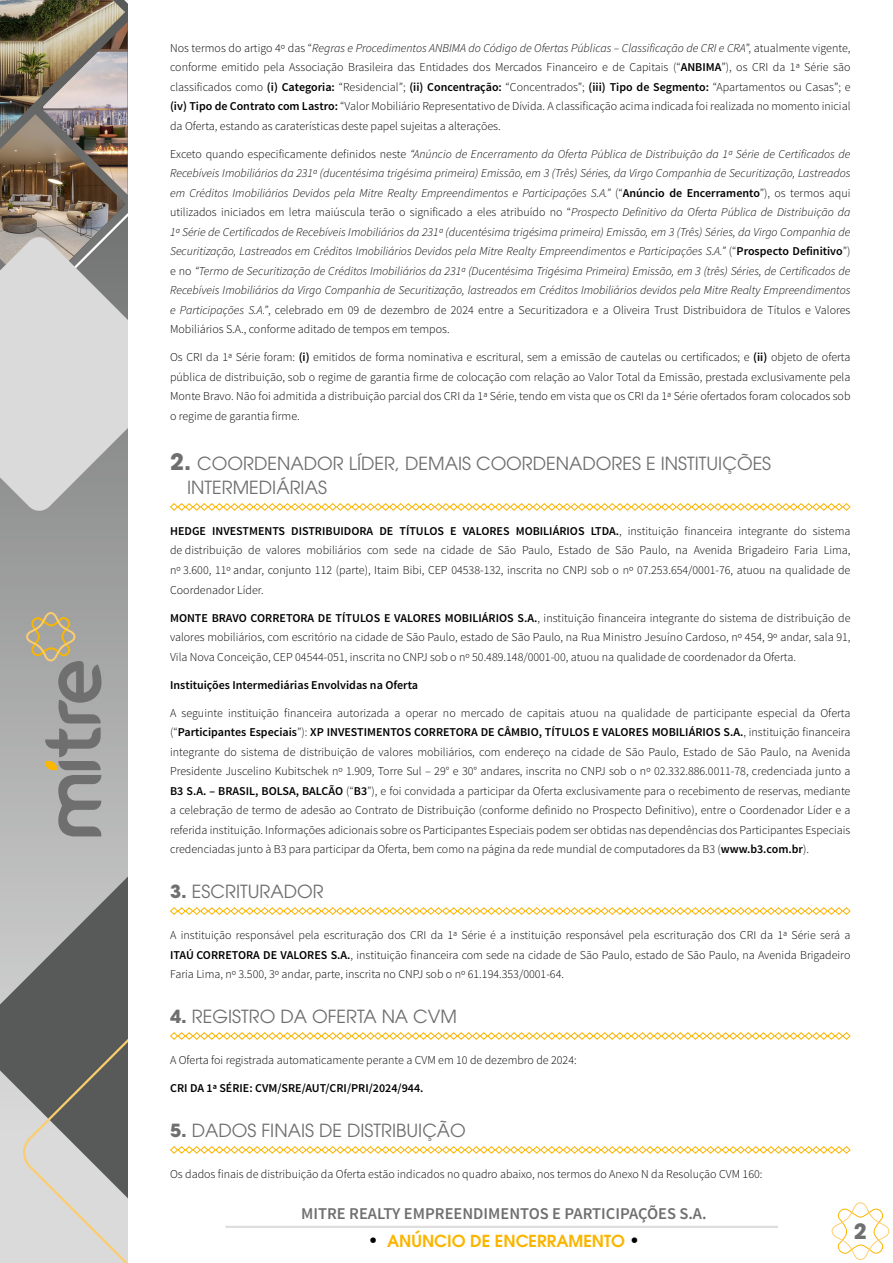
<style>
.page{position:relative;width:893px;height:1263px;background:#fff}
.page>*{position:absolute;margin:0;border:0;box-sizing:border-box;transform-origin:0 0}
.t1{font:700 21px "ITC Avant Garde Pro";color:#706f6f}
.t2{font:18px/23.9px "ITC Avant Garde Pro";color:#706f6f}
.t3{font:600 16.5px "Source Sans Pro";color:#706f6f}
.t4{font:600 16.5px "ITC Avant Garde Pro";color:#fab500}
.t5{font:300 12px/19.5px "Source Sans Pro";color:#000;text-align:justify}
.t6{font:italic 300 12px/19.5px "Source Sans Pro";color:#000;text-align:justify}
.t7{font:600 12px "Source Sans Pro";color:#000}
.s1{font-style:italic}
.s2{font-weight:600}
.s3{font-style:normal}
.s4{font-weight:600;font-style:normal}
.s5{font-weight:700;font-size:22.5px}
.s6{font-weight:700}
.s7{font-size:18px;color:#000}
</style>
<div class="page">
<hr style="left:225px;top:1226px;width:553px;height:2px;background:#ccc">
<svg style="left:831px;top:1202px;width:59px;height:58px"></svg>
<svg style="left:0;top:512px;width:128px;height:751px;background:#a5a6a5"></svg>
<svg style="left:0;top:845px;width:128px;height:385px;background:#aaabab"></svg>
<svg style="left:19px;top:957px;width:109px;height:306px;background:#8d8d8a"></svg>
<img style="left:0;top:0;width:128px;height:512px">
<svg style="left:26px;top:612px;width:75px;height:224px;background:#a19f99"></svg>
<svg style="left:170px;top:503px;width:681px;height:8px"></svg>
<svg style="left:170px;top:907px;width:681px;height:8px"></svg>
<svg style="left:170px;top:1032px;width:681px;height:8px"></svg>
<svg style="left:170px;top:1146px;width:681px;height:8px"></svg>
<p class="t5" style="left:170px;top:38px;width:682px">Nos termos do artigo 4º das “<span class="s1">Regras e Procedimentos ANBIMA do Código de Ofertas Públicas – Classificação de CRI e CRA</span>”, atualmente vigente, conforme emitido pela Associação Brasileira das Entidades dos Mercados Financeiro e de Capitais (“<span class="s2">ANBIMA</span>”), os CRI da 1ª Série são classificados como <span class="s2">(i) Categoria:</span> “Residencial”; <span class="s2">(ii) Concentração:</span> “Concentrados”; <span class="s2">(iii) Tipo de Segmento:</span> “Apartamentos ou Casas”; e <span class="s2">(iv) Tipo de Contrato com Lastro:</span> “Valor Mobiliário Representativo de Dívida. A classificação acima indicada foi realizada no momento inicial da Oferta, estando as caraterísticas deste papel sujeitas a alterações.</p>
<p class="t6" style="left:170px;top:144px;width:682px"><span class="s3">Exceto quando especificamente definidos neste</span> “Anúncio de Encerramento da Oferta Pública de Distribuição da 1ª Série de Certificados de Recebíveis Imobiliários da 231ª (ducentésima trigésima primeira) Emissão, em 3 (Três) Séries, da Virgo Companhia de Securitização, Lastreados em Créditos Imobiliários Devidos pela Mitre Realty Empreendimentos e Participações S.A.” <span class="s3">(“</span><span class="s4">Anúncio de Encerramento</span><span class="s3">”), os termos aqui utilizados iniciados em letra maiúscula terão o significado a eles atribuído no “</span>Prospecto Definitivo da Oferta Pública de Distribuição da 1ª Série de Certificados de Recebíveis Imobiliários da 231ª (ducentésima trigésima primeira) Emissão, em 3 (Três) Séries, da Virgo Companhia de Securitização, Lastreados em Créditos Imobiliários Devidos pela Mitre Realty Empreendimentos e Participações S.A.” <span class="s3">(“</span><span class="s4">Prospecto Definitivo</span><span class="s3">”) e no</span> “Termo de Securitização de Créditos Imobiliários da 231ª (Ducentésima Trigésima Primeira) Emissão, em 3 (três) Séries, de Certificados de Recebíveis Imobiliários da Virgo Companhia de Securitização, lastreados em Créditos Imobiliários devidos pela Mitre Realty Empreendimentos e Participações S.A.”<span class="s3">, celebrado em 09 de dezembro de 2024 entre a Securitizadora e a Oliveira Trust Distribuidora de Títulos e Valores Mobiliários S.A., conforme aditado de tempos em tempos.</span></p>
<p class="t5" style="left:170px;top:348px;width:682px">Os CRI da 1ª Série foram: <span class="s2">(i)</span> emitidos de forma nominativa e escritural, sem a emissão de cautelas ou certificados; e <span class="s2">(ii)</span> objeto de oferta pública de distribuição, sob o regime de garantia firme de colocação com relação ao Valor Total da Emissão, prestada exclusivamente pela Monte Bravo. Não foi admitida a distribuição parcial dos CRI da 1ª Série, tendo em vista que os CRI da 1ª Série ofertados foram colocados sob o regime de garantia firme.</p>
<h2 class="t2" style="left:187px;top:452px;width:586px;text-indent:-17px"><span class="s5">2.</span> COORDENADOR LÍDER, DEMAIS COORDENADORES E INSTITUIÇÕES<br>INTERMEDIÁRIAS</h2>
<p class="t5" style="left:170px;top:521px;width:682px"><span class="s2">HEDGE INVESTMENTS DISTRIBUIDORA DE TÍTULOS E VALORES MOBILIÁRIOS LTDA.</span>, instituição financeira integrante do sistema de distribuição de valores mobiliários com sede na cidade de São Paulo, Estado de São Paulo, na Avenida Brigadeiro Faria Lima, nº 3.600, 11º andar, conjunto 112 (parte), Itaim Bibi, CEP 04538-132, inscrita no CNPJ sob o nº 07.253.654/0001-76, atuou na qualidade de Coordenador Líder.</p>
<p class="t5" style="left:170px;top:608px;width:682px"><span class="s2">MONTE BRAVO CORRETORA DE TÍTULOS E VALORES MOBILIÁRIOS S.A.</span>, instituição financeira integrante do sistema de distribuição de valores mobiliários, com escritório na cidade de São Paulo, estado de São Paulo, na Rua Ministro Jesuíno Cardoso, nº 454, 9º andar, sala 91, Vila Nova Conceição, CEP 04544-051, inscrita no CNPJ sob o nº 50.489.148/0001-00, atuou na qualidade de coordenador da Oferta.</p>
<p class="t7" style="left:170px;top:677px;width:250px">Instituições Intermediárias Envolvidas na Oferta</p>
<p class="t5" style="left:170px;top:703px;width:682px">A seguinte instituição financeira autorizada a operar no mercado de capitais atuou na qualidade de participante especial da Oferta (“<span class="s2">Participantes Especiais</span>”): <span class="s2">XP INVESTIMENTOS CORRETORA DE CÂMBIO, TÍTULOS E VALORES MOBILIÁRIOS S.A.</span>, instituição financeira integrante do sistema de distribuição de valores mobiliários, com endereço na cidade de São Paulo, Estado de São Paulo, na Avenida Presidente Juscelino Kubitschek nº 1.909, Torre Sul – 29° e 30° andares, inscrita no CNPJ sob o nº 02.332.886.0011-78, credenciada junto a <span class="s2">B3 S.A. – BRASIL, BOLSA, BALCÃO</span> (“<span class="s2">B3</span>”), e foi convidada a participar da Oferta exclusivamente para o recebimento de reservas, mediante a celebração de termo de adesão ao Contrato de Distribuição (conforme definido no Prospecto Definitivo), entre o Coordenador Líder e a referida instituição. Informações adicionais sobre os Participantes Especiais podem ser obtidas nas dependências dos Participantes Especiais credenciadas junto à B3 para participar da Oferta, bem como na página da rede mundial de computadores da B3 (<span class="s2">www.b3.com.br</span>).</p>
<h2 class="t2" style="left:170px;top:879px;width:155px"><span class="s6">3.</span> ESCRITURADOR</h2>
<p class="t5" style="left:170px;top:925px;width:682px">A instituição responsável pela escrituração dos CRI da 1ª Série é a instituição responsável pela escrituração dos CRI da 1ª Série será a <span class="s2">ITAÚ CORRETORA DE VALORES S.A.</span>, instituição financeira com sede na cidade de São Paulo, estado de São Paulo, na Avenida Brigadeiro Faria Lima, nº 3.500, 3º andar, parte, inscrita no CNPJ sob o nº 61.194.353/0001-64.</p>
<h2 class="t2" style="left:170px;top:1004px;width:288px"><span class="s6">4.</span> REGISTRO DA OFERTA NA CVM</h2>
<p class="t5" style="left:170px;top:1050px;width:408px">A Oferta foi registrada automaticamente perante a CVM em 10 de dezembro de 2024:</p>
<p class="t7" style="left:170px;top:1080px;width:255px">CRI DA 1ª SÉRIE: CVM/SRE/AUT/CRI/PRI/2024/944.</p>
<h2 class="t2" style="left:170px;top:1118px;width:297px"><span class="s6">5.</span> DADOS FINAIS DE DISTRIBUIÇÃO</h2>
<p class="t5" style="left:170px;top:1164px;width:594px">Os dados finais de distribuição da Oferta estão indicados no quadro abaixo, nos termos do Anexo N da Resolução CVM 160:</p>
<h3 class="t3" style="left:301px;top:1203px;width:407px">MITRE REALTY EMPREENDIMENTOS E PARTICIPAÇÕES S.A.</h3>
<h3 class="t4" style="left:368px;top:1230px;width:274px"><span class="s7">•</span> ANÚNCIO DE ENCERRAMENTO <span class="s7">•</span></h3>
<h1 class="t1" style="left:854px;top:1217px;width:14px">2</h1>
</div>
